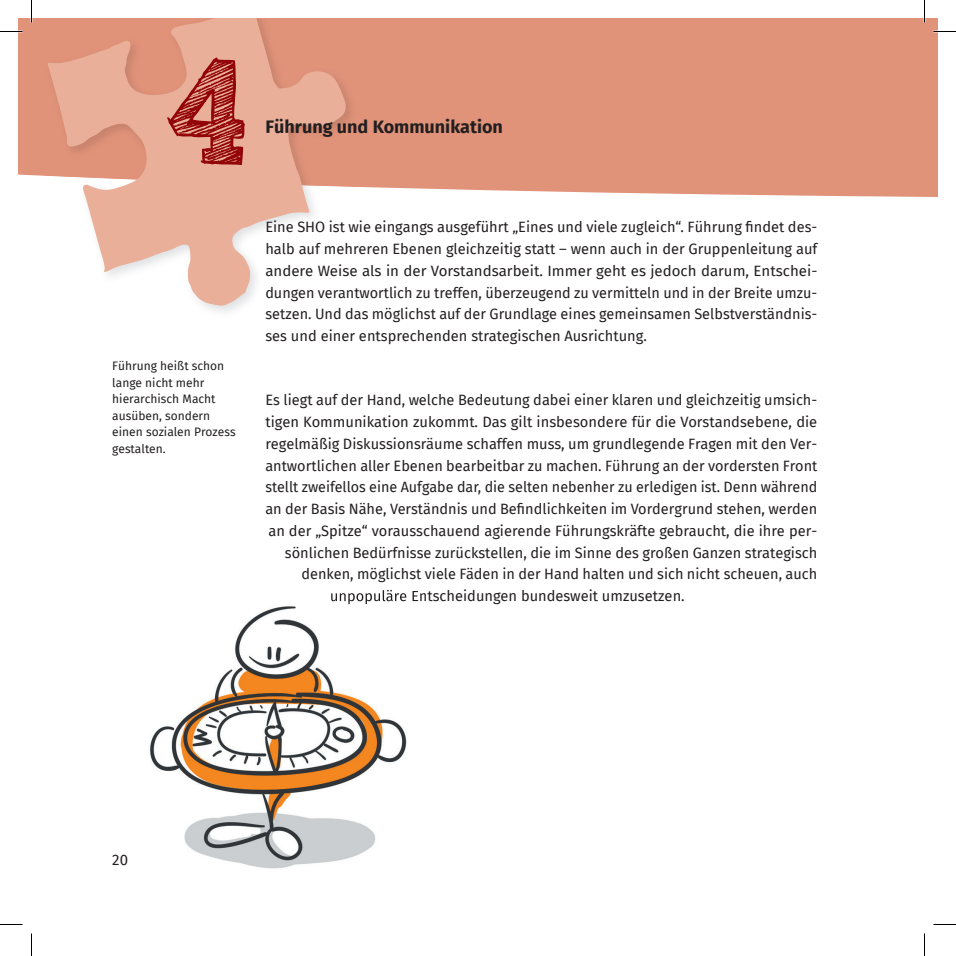
<style>
.page{position:relative;width:956px;height:956px;background:#fff}
.page>*{position:absolute;margin:0;border:0;box-sizing:border-box;transform-origin:0 0}
.t1{font:700 148.5px "Sketch Block";color:#920407}
.t2{font:700 18px "Fira Sans";color:#231f20}
.t3{font:15px "Fira Sans";color:#231f20}
.t4{font:14.7px/21.8px "Fira Sans";color:#231f20;text-align:justify}
.t5{font:12px/16.5px "Fira Sans";color:#231f20}
</style>
<div class="page">
<div style="left:19px;top:19px;width:918px;height:178px;background:#e09379"></div>
<img style="left:44px;top:187px;width:314px;height:125px">
<div style="left:44px;top:19px;width:314px;height:168px;background:#e09379"></div>
<svg style="left:48px;top:19px;width:299px;height:287px;fill:#e9af99"></svg>
<img style="left:150px;top:604px;width:257px;height:265px">
<img style="left:331px;top:590px;width:92px;height:14px">
<hr style="left:923px;top:0;width:2px;height:23px;background:#fff">
<svg style="left:0;top:31px;width:22px;height:1px"></svg>
<svg style="left:933px;top:31px;width:23px;height:1px"></svg>
<svg style="left:0;top:924px;width:22px;height:1px"></svg>
<svg style="left:933px;top:924px;width:23px;height:1px"></svg>
<svg style="left:31px;top:0;width:1px;height:23px"></svg>
<svg style="left:31px;top:933px;width:1px;height:23px"></svg>
<svg style="left:924px;top:0;width:1px;height:23px"></svg>
<svg style="left:924px;top:933px;width:1px;height:23px"></svg>
<h1 class="t1" style="left:165px;top:22px;width:86px">4</h1>
<p class="t2" style="left:265px;top:112px;width:239px">Führung und Kommunikation</p>
<p class="t5" style="left:112px;top:357px;width:125px">Führung heißt schon lange nicht mehr hierarchisch Macht ausüben, sondern einen sozialen Prozess gestalten.</p>
<p class="t4" style="left:265px;top:216px;width:554px">Eine SHO ist wie eingangs ausgeführt „Eines und viele zugleich“. Führung findet des&shy;halb auf mehreren Ebenen gleichzeitig statt – wenn auch in der Gruppenleitung auf andere Weise als in der Vorstandsarbeit. Immer geht es jedoch darum, Entschei&shy;dung en verantwortlich zu treffen, überzeugend zu vermitteln und in der Breite umzu&shy;setzen. Und das möglichst auf der Grundlage eines gemeinsamen Selbstverständnis&shy;ses und einer entsprechenden strategischen Ausrichtung.</p>
<p class="t4" style="left:265px;top:389px;width:553px">Es liegt auf der Hand, welche Bedeutung dabei einer klaren und gleichzeitig umsich-</p>
<p class="t4" style="left:265px;top:411px;width:553px">tigen Kommunikation zukommt. Das gilt insbesondere für die Vorstandsebene, die</p>
<p class="t4" style="left:265px;top:432px;width:554px">regelmäßig Diskussionsräume schaffen muss, um grundlegende Fragen mit den Ver-</p>
<p class="t4" style="left:265px;top:454px;width:553px">antwortlichen aller Ebenen bearbeitbar zu machen. Führung an der vordersten Front</p>
<p class="t4" style="left:265px;top:476px;width:554px">stellt zweifellos eine Aufgabe dar, die selten nebenher zu erledigen ist. Denn während</p>
<p class="t4" style="left:265px;top:498px;width:554px">an der Basis Nähe, Verständnis und Befindlichkeiten im Vordergrund stehen, werden</p>
<p class="t4" style="left:268px;top:519px;width:550px">an der „Spitze“ vorausschauend agierende Führungskräfte gebraucht, die ihre per-</p>
<p class="t4" style="left:285px;top:541px;width:534px">sönlichen Bedürfnisse zurückstellen, die im Sinne des großen Ganzen strategisch</p>
<p class="t4" style="left:301px;top:563px;width:517px">denken, möglichst viele Fäden in der Hand halten und sich nicht scheuen, auch</p>
<p class="t4" style="left:330px;top:585px;width:356px">unpopuläre Entscheidungen bundesweit umzusetzen.</p>
<p class="t3" style="left:112px;top:849px;width:17px">20</p>
</div>
